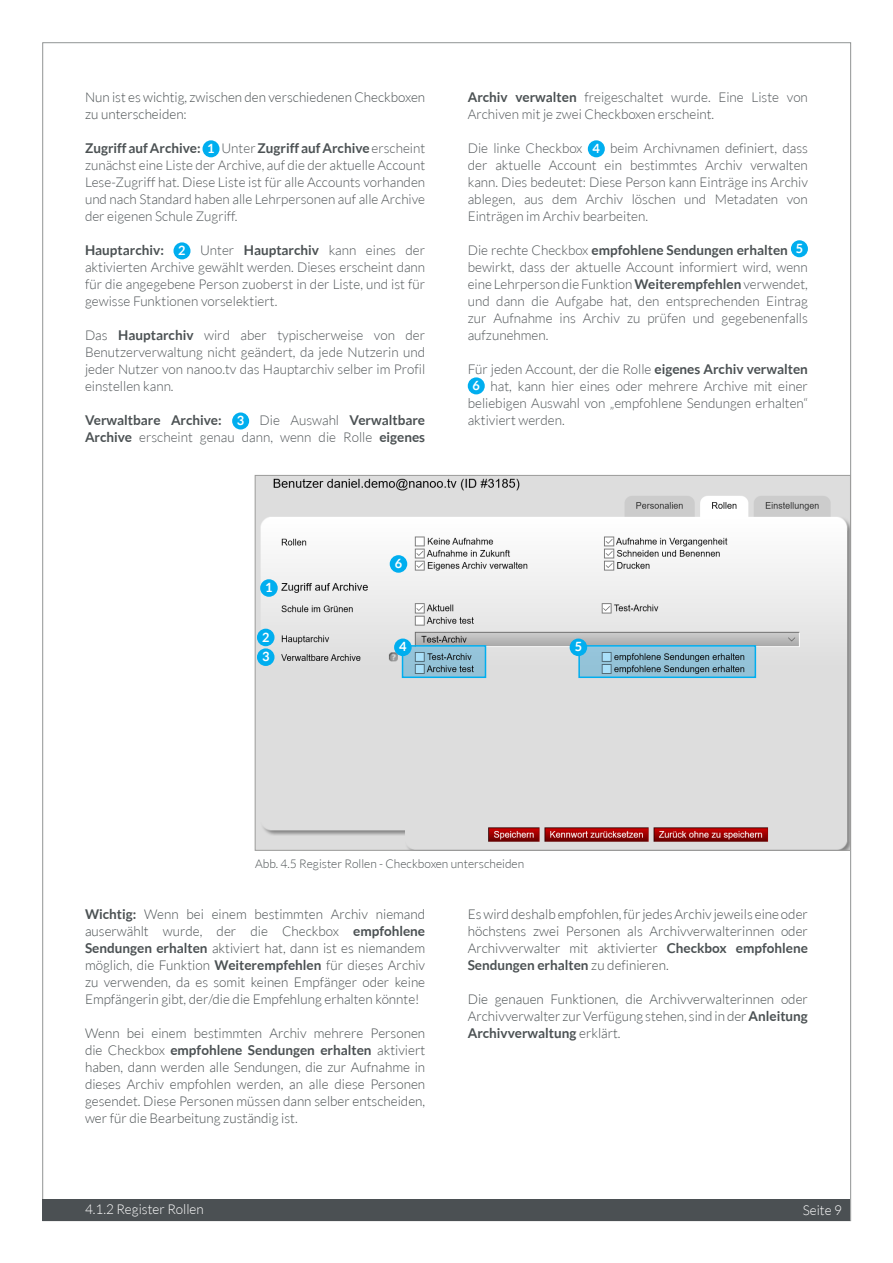
<style>
.page{position:relative;width:893px;height:1263px;background:#fff}
.page>*{position:absolute;margin:0;border:0;box-sizing:border-box;transform-origin:0 0}
.Standard_Text{font:300 13.5px/17px "Lato";color:#515659;text-align:justify}
.Standard_Text-2{font:300 13.5px/17px "Lato";color:#4b5153;text-align:justify}
.Standard_Text-3{font:700 13.5px "Lato";color:#4b5153}
.t1{font:300 13.5px "Lato";color:#fff}
.t2{font:700 12.75px "Lato";color:#fff}
.Standard_Abbildung{font:300 12px "Lato";color:#4b5153}
.s1{font-weight:700;color:#4b5153}
.s2{font-weight:300;color:#515659}
.s3{font-weight:700}
</style>
<div class="page">
<div style="left:43px;top:1199px;width:807px;height:21px;background:#4b5053"></div>
<img style="left:257px;top:477px;width:592px;height:371px">
<div style="left:260px;top:579px;width:18px;height:18px;background:#00aeef;border-radius:50%"></div>
<div style="left:257px;top:648px;width:17px;height:18px;background:#00aeef;border-radius:50%"></div>
<div style="left:257px;top:629px;width:17px;height:17px;background:#00aeef;border-radius:50%"></div>
<svg style="left:405px;top:648px;width:78px;height:27px;background:#86b1c4"></svg>
<div style="left:402px;top:645px;width:84px;height:33px;border:2px solid #00aeef"></div>
<svg style="left:581px;top:648px;width:172px;height:27px;background:#82acbf"></svg>
<div style="left:578px;top:645px;width:178px;height:33px;border:2px solid #00aeef"></div>
<div style="left:394px;top:638px;width:18px;height:18px;background:#00aeef;border-radius:50%"></div>
<div style="left:570px;top:638px;width:17px;height:18px;background:#00aeef;border-radius:50%"></div>
<div style="left:390px;top:555px;width:17px;height:18px;background:#00aeef;border-radius:50%"></div>
<div style="left:202px;top:140px;width:18px;height:17px;background:#00aeef;border-radius:50%"></div>
<div style="left:173px;top:242px;width:17px;height:17px;background:#00aeef;border-radius:50%"></div>
<div style="left:232px;top:412px;width:17px;height:17px;background:#00aeef;border-radius:50%"></div>
<div style="left:588px;top:140px;width:17px;height:17px;background:#00aeef;border-radius:50%"></div>
<div style="left:791px;top:240px;width:17px;height:17px;background:#00aeef;border-radius:50%"></div>
<div style="left:468px;top:377px;width:17px;height:17px;background:#00aeef;border-radius:50%"></div>
<p class="Standard_Text-2" style="left:85px;top:89px;width:342px">Nun ist es wichtig, zwischen den verschiedenen Checkboxen zu unterscheiden:</p>
<p class="Standard_Text-3" style="left:85px;top:140px;width:117px">Zugriff auf Archive:</p>
<p class="t2" style="left:207px;top:141px;width:9px">1</p>
<p class="Standard_Text" style="left:85px;top:140px;width:342px;text-indent:136px">Unter <span class="s1">Zugriff auf Archive</span> erscheint zunächst eine Liste der Archive, auf die der aktuelle Account Lese-Zugriff hat. Diese Liste ist für alle Accounts vorhanden und nach Standard haben alle Lehrpersonen auf alle Archive der eigenen Schule Zugriff.</p>
<p class="Standard_Text-3" style="left:85px;top:242px;width:80px">Hauptarchiv:</p>
<p class="t2" style="left:178px;top:243px;width:9px">2</p>
<p class="Standard_Text" style="left:85px;top:242px;width:342px;text-indent:115px">Unter <span class="s1">Hauptarchiv</span> kann eines der aktivierten Archive gewählt werden. Dieses erscheint dann für die angegebene Person zuoberst in der Liste, und ist für gewisse Funktionen vorselektiert.</p>
<p class="Standard_Text" style="left:85px;top:327px;width:342px">Das <span class="s1">Hauptarchiv</span> wird aber typischerweise von der Benutzerverwaltung nicht geändert, da jede Nutzerin und jeder Nutzer von nanoo.tv das Hauptarchiv selber im Profil einstellen kann.</p>
<p class="Standard_Text-3" style="left:85px;top:413px;width:138px">Verwaltbare Archive:</p>
<p class="t2" style="left:237px;top:413px;width:9px">3</p>
<p class="Standard_Text" style="left:85px;top:412px;width:342px;text-align:right">Die Auswahl <span class="s1">Verwaltbare<br>Archive</span> erscheint genau dann, wenn die Rolle <span class="s1">eigenes</span></p>
<p class="Standard_Text" style="left:468px;top:89px;width:342px"><span class="s1">Archiv verwalten</span> freigeschaltet wurde. Eine Liste von<br>Archiven mit je zwei Checkboxen erscheint.</p>
<p class="Standard_Text" style="left:468px;top:140px;width:116px">Die linke Checkbox</p>
<p class="t2" style="left:593px;top:141px;width:9px">4</p>
<p class="Standard_Text" style="left:468px;top:140px;width:342px;text-indent:142px">beim Archivnamen definiert, dass der aktuelle Account ein bestimmtes Archiv verwalten kann. Dies bedeutet: Diese Person kann Einträge ins Archiv ablegen, aus dem Archiv löschen und Metadaten von Einträgen im Archiv bearbeiten.</p>
<p class="Standard_Text-3" style="left:468px;top:242px;width:322px"><span class="s2">Die rechte Checkbox</span> empfohlene Sendungen erhalten</p>
<p class="t2" style="left:796px;top:241px;width:9px">5</p>
<p class="Standard_Text" style="left:468px;top:259px;width:342px">bewirkt, dass der aktuelle Account informiert wird, wenn eine Lehrperson die Funktion <span class="s1">Weiterempfehlen</span> verwendet, und dann die Aufgabe hat, den entsprechenden Eintrag zur Aufnahme ins Archiv zu prüfen und gegebenenfalls aufzunehmen.</p>
<p class="Standard_Text" style="left:468px;top:361px;width:342px">Für jeden Account, der die Rolle <span class="s1">eigenes Archiv verwalten</span></p>
<p class="t2" style="left:473px;top:378px;width:9px">6</p>
<p class="Standard_Text" style="left:468px;top:378px;width:342px;text-indent:23px">hat, kann hier eines oder mehrere Archive mit einer beliebigen Auswahl von „empfohlene Sendungen erhalten“ aktiviert werden.</p>
<p class="t2" style="left:265px;top:580px;width:9px">1</p>
<p class="t2" style="left:395px;top:556px;width:9px">6</p>
<p class="t2" style="left:262px;top:630px;width:9px">2</p>
<p class="t2" style="left:262px;top:649px;width:9px">3</p>
<p class="t2" style="left:399px;top:639px;width:9px">4</p>
<p class="t2" style="left:575px;top:639px;width:9px">5</p>
<p class="Standard_Abbildung" style="left:255px;top:857px;width:271px">Abb. 4.5 Register Rollen - Checkboxen unterscheiden</p>
<p class="Standard_Text-2" style="left:85px;top:905px;width:342px"><span class="s3">Wichtig:</span> Wenn bei einem bestimmten Archiv niemand auserwählt wurde, der die Checkbox <span class="s3">empfohlene Sendungen erhalten</span> aktiviert hat, dann ist es niemandem möglich, die Funktion <span class="s3">Weiterempfehlen</span> für dieses Archiv zu verwenden, da es somit keinen Empfänger oder keine Empfängerin gibt, der/die die Empfehlung erhalten könnte!</p>
<p class="Standard_Text-2" style="left:85px;top:1024px;width:342px">Wenn bei einem bestimmten Archiv mehrere Personen die Checkbox <span class="s3">empfohlene Sendungen erhalten</span> aktiviert haben, dann werden alle Sendungen, die zur Aufnahme in dieses Archiv empfohlen werden, an alle diese Personen gesendet. Diese Personen müssen dann selber entscheiden, wer für die Bearbeitung zuständig ist.</p>
<p class="Standard_Text-2" style="left:468px;top:905px;width:342px">Es wird deshalb empfohlen, für jedes Archiv jeweils eine oder höchstens zwei Personen als Archivverwalterinnen oder Archivverwalter mit aktivierter <span class="s3">Checkbox empfohlene Sendungen erhalten</span> zu definieren.</p>
<p class="Standard_Text-2" style="left:468px;top:990px;width:342px">Die genauen Funktionen, die Archivverwalterinnen oder Archivverwalter zur Verfügung stehen, sind in der <span class="s3">Anleitung Archivverwaltung</span> erklärt.</p>
<p class="t1" style="left:85px;top:1202px;width:120px">4.1.2 Register Rollen</p>
<p class="t1" style="left:803px;top:1203px;width:41px">Seite 9</p>
</div>
